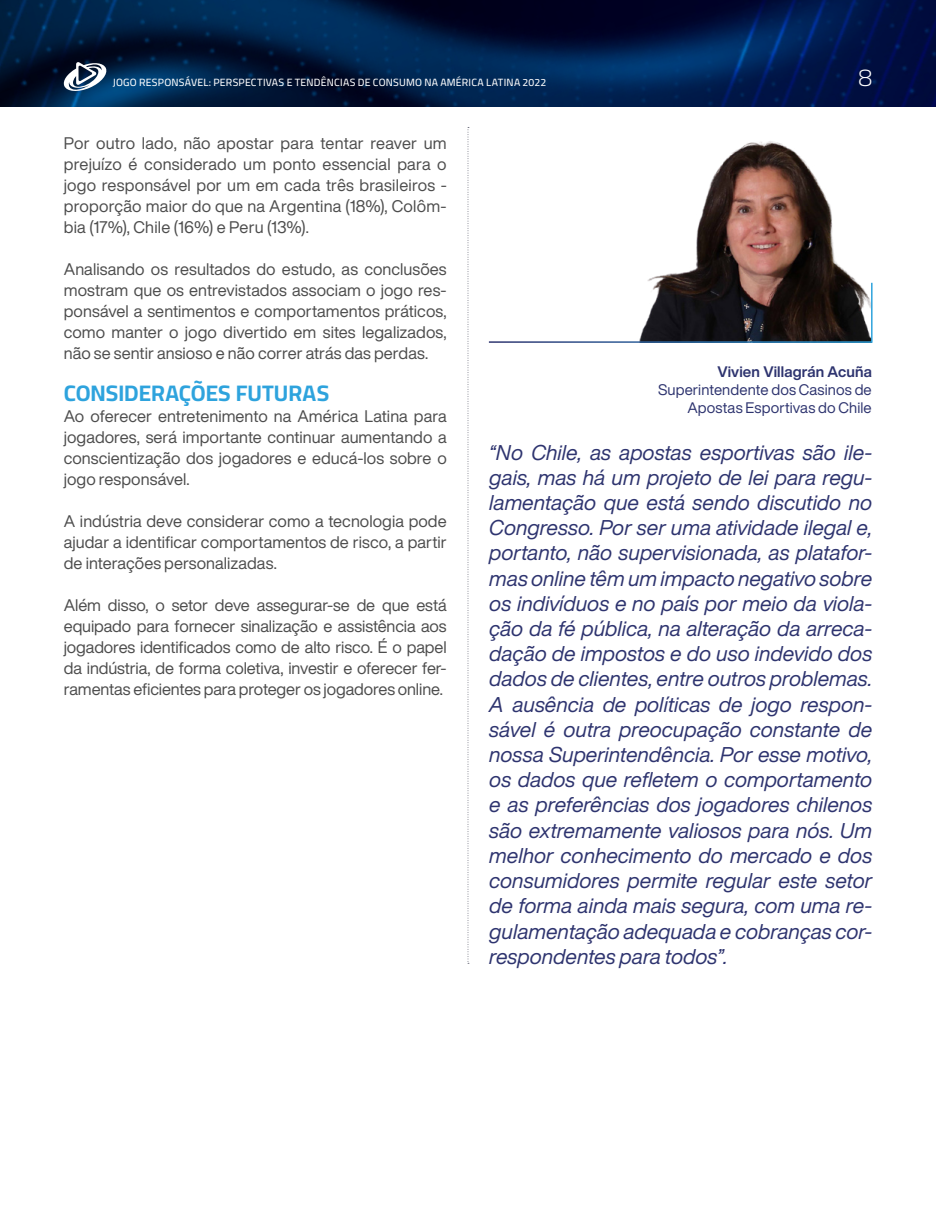
<style>
.page{position:relative;width:936px;height:1212px;background:#fff}
.page>*{position:absolute;margin:0;border:0;box-sizing:border-box;transform-origin:0 0}
.t1{font:300 24.6px "Cairo";color:#fff}
.t2{font:700 22.5px "Cairo";color:#2ea3dd}
.t3{font:italic 21px/25.2px "Helvetica Now Display";color:#2e346f;text-align:justify}
.t4{font:16.5px/21px "Helvetica Now Display";letter-spacing:.005em;color:#4d4d4d;text-align:justify}
.t5{font:15px/18px "Helvetica Now Display";letter-spacing:.01em;color:#2e346f;text-align:right}
.t6{font:700 15px "Helvetica Now Display";letter-spacing:.01em;color:#2e346f}
.t7{font:500 10.5px "Cairo";letter-spacing:.02em;color:#fff}
</style>
<div class="page">
<img style="left:0;top:0;width:935px;height:106px">
<svg style="left:62px;top:62px;width:46px;height:31px"></svg>
<svg style="left:467px;top:127px;width:2px;height:837px"></svg>
<img style="left:647px;top:141px;width:209px;height:140px">
<svg style="left:488px;top:281px;width:385px;height:62px"></svg>
<p class="t7" style="left:113px;top:75px;width:435px">JOGO RESPONSÁVEL: PERSPECTIVAS E TENDÊNCIAS DE CONSUMO NA AMÉRICA LATINA 2022</p>
<h1 class="t1" style="left:858px;top:59px;width:15px">8</h1>
<p class="t4" style="left:64px;top:132px;width:384px">Por outro lado, não apostar para tentar reaver um prejuízo é considerado um ponto essencial para o jogo responsável por um em cada três brasileiros - proporção maior do que na Argentina (18%), Colôm&shy;bia (17%), Chile (16%) e Peru (13%).</p>
<p class="t4" style="left:64px;top:258px;width:384px">Analisando os resultados do estudo, as conclusões mostram que os entrevistados associam o jogo res&shy;ponsável a sentimentos e comportamentos práticos, como manter o jogo divertido em sites legalizados, não se sentir ansioso e não correr atrás das perdas.</p>
<h2 class="t2" style="left:64px;top:376px;width:267px">CONSIDERAÇÕES FUTURAS</h2>
<p class="t4" style="left:64px;top:405px;width:384px">Ao oferecer entretenimento na América Latina para jogadores, será importante continuar aumentando a conscientização dos jogadores e educá-los sobre o jogo responsável.</p>
<p class="t4" style="left:64px;top:510px;width:384px">A indústria deve considerar como a tecnologia pode ajudar a identificar comportamentos de risco, a partir de interações personalizadas.</p>
<p class="t4" style="left:64px;top:594px;width:384px">Além disso, o setor deve assegurar-se de que está equipado para fornecer sinalização e assistência aos jogadores identificados como de alto risco. É o papel da indústria, de forma coletiva, investir e oferecer fer&shy;ramentas eficientes para proteger os jogadores online.</p>
<p class="t6" style="left:717px;top:361px;width:156px">Vivien Villagrán Acuña</p>
<p class="t5" style="left:658px;top:380px;width:215px">Superintendente dos Casinos de<br>Apostas Esportivas do Chile</p>
<p class="t3" style="left:489px;top:439px;width:384px">“No Chile, as apostas esportivas são ile&shy;gais, mas há um projeto de lei para regu&shy;lamentação que está sendo discutido no Congresso. Por ser uma atividade ilegal e, portanto, não supervisionada, as platafor&shy;mas online têm um impacto negativo sobre os indivíduos e no país por meio da viola&shy;ção da fé pública, na alteração da arreca&shy;dação de impostos e do uso indevido dos dados de clientes, entre outros problemas.<br>A ausência de políticas de jogo respon&shy;sável é outra preocupação constante de nossa Superintendência. Por esse motivo, os dados que refletem o comportamento e as preferências dos jogadores chilenos são extremamente valiosos para nós. Um melhor conhecimento do mercado e dos consumidores permite regular este setor de forma ainda mais segura, com uma re&shy;gulamentação adequada e cobranças cor&shy;respondentes para todos”.</p>
</div>
